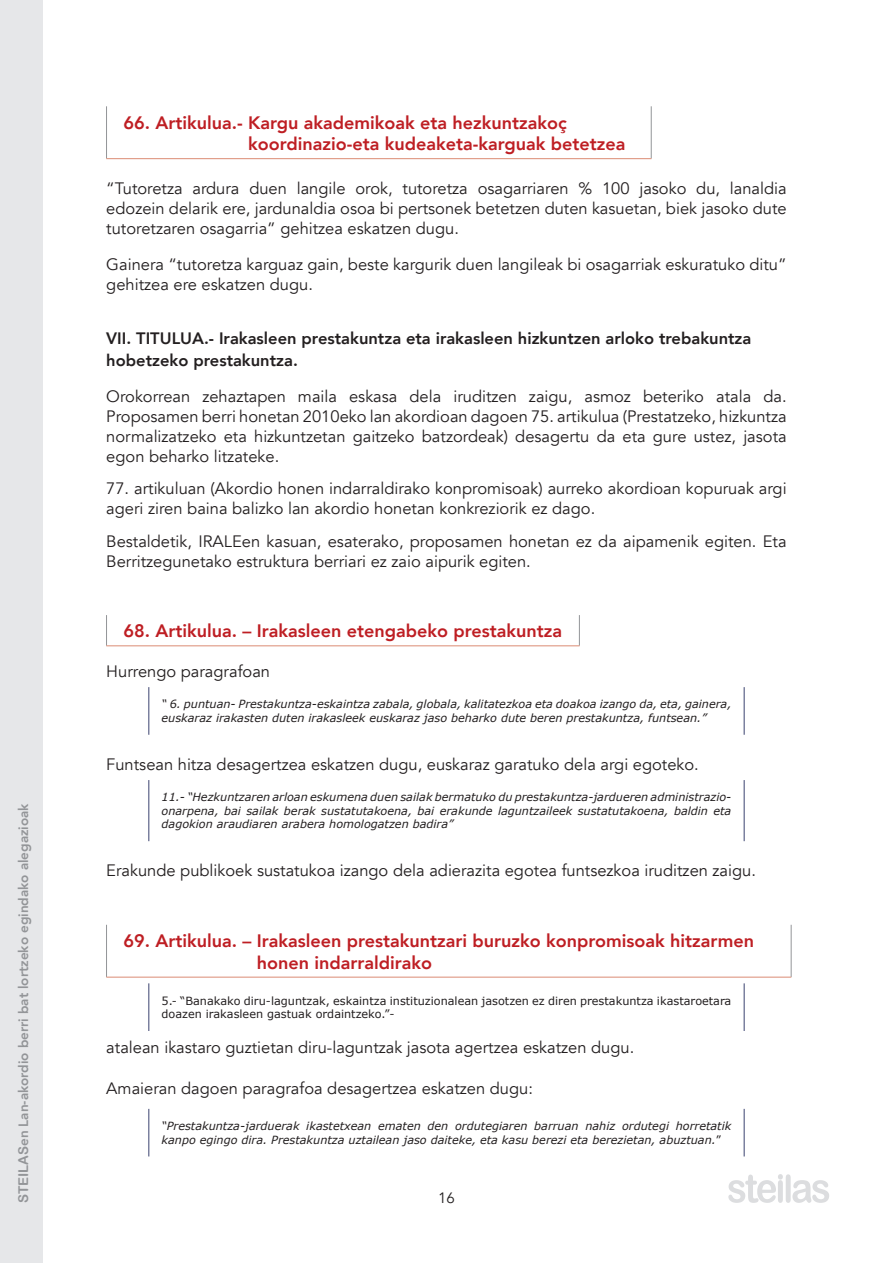
<style>
.page{position:relative;width:893px;height:1263px;background:#fff}
.page>*{position:absolute;margin:0;border:0;box-sizing:border-box;transform-origin:0 0}
.t1{font:800 18px/21.6px "Avenir";color:#be1e23}
.t2{font:16.5px/19.8px "Avenir";color:#231f20}
.t3{font:800 16.5px/21.6px "Avenir";color:#231f20}
.t4{font:15px "Avenir";color:#231f20}
.t5{font:800 13.5px "Avenir";color:#939598}
.t6{font:italic 11.25px/13.5px "Verdana";color:#231f20}
.t7{font:11.25px/13.5px "Verdana";color:#231f20}
.s1{font-family:"Arial Rounded MT Bold";font-weight:400}
.s2{font-style:normal}
</style>
<div class="page">
<div style="left:0;top:0;width:43px;height:1263px;background:#e6e7e9"></div>
<svg style="left:728px;top:1174px;width:101px;height:29px"></svg>
<hr style="left:106px;top:106px;width:1px;height:52px;background:#939598">
<hr style="left:651px;top:106px;width:1px;height:52px;background:#939598">
<hr style="left:106px;top:158px;width:545px;height:1px;background:#db8c74">
<hr style="left:106px;top:615px;width:1px;height:31px;background:#939598">
<hr style="left:579px;top:615px;width:1px;height:31px;background:#939598">
<hr style="left:106px;top:646px;width:474px;height:1px;background:#db8c74">
<hr style="left:148px;top:687px;width:1px;height:48px;background:#3b426f">
<hr style="left:744px;top:687px;width:1px;height:48px;background:#3b426f">
<hr style="left:148px;top:780px;width:1px;height:61px;background:#3b426f">
<hr style="left:744px;top:780px;width:1px;height:61px;background:#3b426f">
<hr style="left:106px;top:925px;width:1px;height:52px;background:#939598">
<hr style="left:791px;top:925px;width:1px;height:52px;background:#939598">
<hr style="left:106px;top:977px;width:685px;height:1px;background:#db8c74">
<hr style="left:148px;top:983px;width:1px;height:48px;background:#3b426f">
<hr style="left:744px;top:983px;width:1px;height:48px;background:#3b426f">
<hr style="left:148px;top:1109px;width:1px;height:47px;background:#3b426f">
<hr style="left:744px;top:1109px;width:1px;height:47px;background:#3b426f">
<p class="t5" style="left:13px;top:1203px;width:402px;rotate:-90deg"><span class="s1">STEILAS</span>en Lan-akordio berri bat lortzeko egindako alegazioak</p>
<p class="t1" style="left:248px;top:112px;width:379px;text-indent:-125px">66. Artikulua.- Kargu akademikoak eta hezkuntzakoç koordinazio-eta kudeaketa-karguak betetzea</p>
<p class="t2" style="left:106px;top:179px;width:682px;text-align:justify">“Tutoretza ardura duen langile orok, tutoretza osagarriaren % 100 jasoko du, lanaldia edozein delarik ere, jardunaldia osoa bi pertsonek betetzen duten kasuetan, biek jasoko dute tutoretzaren osagarria” gehitzea eskatzen dugu.</p>
<p class="t2" style="left:106px;top:255px;width:682px">Gainera “tutoretza karguaz gain, beste kargurik duen langileak bi osagarriak eskuratuko ditu” gehitzea ere eskatzen dugu.</p>
<p class="t3" style="left:106px;top:327px;width:647px">VII. TITULUA.- Irakasleen prestakuntza eta irakasleen hizkuntzen arloko trebakuntza hobetzeko prestakuntza.</p>
<p class="t2" style="left:106px;top:387px;width:682px;text-align:justify">Orokorrean zehaztapen maila eskasa dela iruditzen zaigu, asmoz beteriko atala da.<br>Proposamen berri honetan 2010eko lan akordioan dagoen 75. artikulua (Prestatzeko, hizkuntza normalizatzeko eta hizkuntzetan gaitzeko batzordeak) desagertu da eta gure ustez, jasota egon beharko litzateke.</p>
<p class="t2" style="left:106px;top:479px;width:682px">77. artikuluan (Akordio honen indarraldirako konpromisoak) aurreko akordioan kopuruak argi ageri ziren baina balizko lan akordio honetan konkreziorik ez dago.</p>
<p class="t2" style="left:106px;top:531px;width:682px">Bestaldetik, IRALEen kasuan, esaterako, proposamen honetan ez da aipamenik egiten. Eta<br>Berritzegunetako estruktura berriari ez zaio aipurik egiten.</p>
<p class="t1" style="left:124px;top:620px;width:440px">68. Artikulua. – Irakasleen etengabeko prestakuntza</p>
<p class="t2" style="left:106px;top:662px;width:165px">Hurrengo paragrafoan</p>
<p class="t6" style="left:162px;top:698px;width:571px">“ 6. puntuan- Prestakuntza-eskaintza zabala, globala, kalitatezkoa eta doakoa izango da, eta, gainera, euskaraz irakasten duten irakasleek euskaraz jaso beharko dute beren prestakuntza, funtsean.”</p>
<p class="t2" style="left:106px;top:754px;width:594px">Funtsean hitza desagertzea eskatzen dugu, euskaraz garatuko dela argi egoteko.</p>
<p class="t6" style="left:162px;top:791px;width:571px;text-align:justify">11.- “Hezkuntzaren arloan eskumena duen sailak bermatuko du prestakuntza-jardueren administrazio&shy;onarpena, bai sailak berak sustatutakoena, bai erakunde laguntzaileek sustatutakoena, baldin eta dagokion araudiaren arabera homologatzen badira”</p>
<p class="t2" style="left:106px;top:861px;width:651px">Erakunde publikoek sustatukoa izango dela adierazita egotea funtsezkoa iruditzen zaigu.</p>
<p class="t1" style="left:257px;top:930px;width:499px;text-indent:-133px">69. Artikulua. – Irakasleen prestakuntzari buruzko konpromisoak hitzarmen honen indarraldirako</p>
<p class="t7" style="left:162px;top:994px;width:571px">5.- “Banakako diru-laguntzak, eskaintza instituzionalean jasotzen ez diren prestakuntza ikastaroetara doazen irakasleen gastuak ordaintzeko.”-</p>
<p class="t2" style="left:106px;top:1038px;width:529px">atalean ikastaro guztietan diru-laguntzak jasota agertzea eskatzen dugu.</p>
<p class="t2" style="left:106px;top:1079px;width:428px">Amaieran dagoen paragrafoa desagertzea eskatzen dugu:</p>
<p class="t6" style="left:162px;top:1119px;width:571px">“Prestakuntza-jarduerak ikastetxean ematen den ordutegiaren barruan nahiz ordutegi horretatik kanpo egingo dira. Prestakuntza uztailean jaso daiteke, eta kasu berezi eta berezietan, abuztuan.<span class="s2">”</span></p>
<p class="t4" style="left:438px;top:1189px;width:18px">16</p>
</div>
